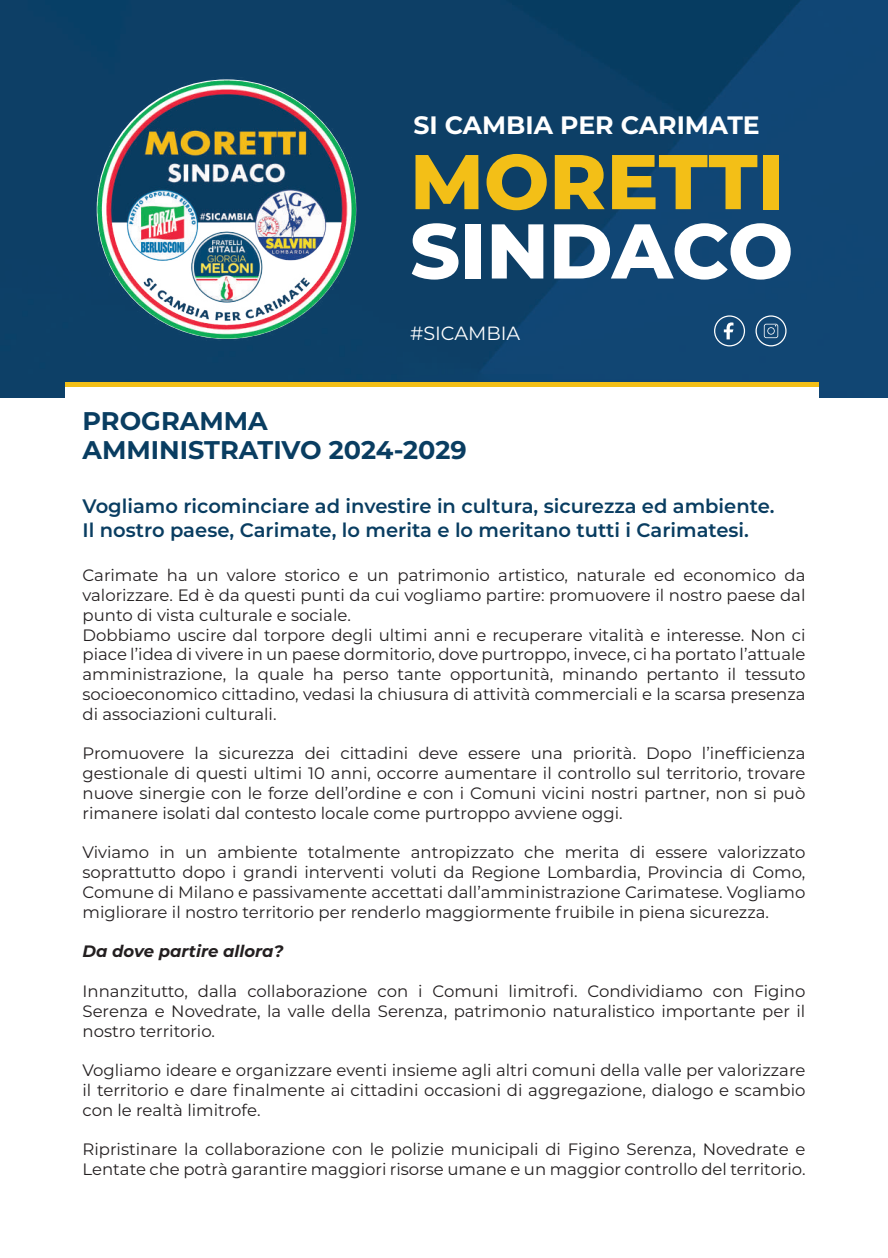
<style>
.page{position:relative;width:888px;height:1258px;background:#fff}
.page>*{position:absolute;margin:0;border:0;box-sizing:border-box;transform-origin:0 0}
.t1{font:800 77.4px "Montserrat";color:#f3bf17}
.t2{font:800 77.4px "Montserrat";letter-spacing:-.005em;color:#fff}
.t3{font:700 25.5px/29px "Montserrat";color:#093d61}
.t4{font:700 25.2px "Montserrat";color:#fff}
.t5{font:600 19.5px/23.4px "Montserrat";color:#093d61}
.t6{font:19.2px "Montserrat";color:#fff}
.t7{font:16.5px/19.8px "Montserrat";color:#231f20;text-align:justify}
.t8{font:italic 700 16.5px "Montserrat";color:#231f20}
</style>
<div class="page">
<img style="left:0;top:0;width:888px;height:397px">
<div style="left:65px;top:382px;width:753px;height:24px;background:#fff"></div>
<img style="left:40px;top:76px;width:373px;height:264px">
<div style="left:65px;top:382px;width:753px;height:5px;background:#f3bf17"></div>
<div style="left:755px;top:315px;width:31px;height:31px;border:1px solid #fff;border-radius:15px"></div>
<svg style="left:764px;top:324px;width:14px;height:14px"></svg>
<div style="left:714px;top:315px;width:31px;height:31px;border:1px solid #fff;border-radius:15px"></div>
<svg style="left:724px;top:322px;width:9px;height:17px"></svg>
<h3 class="t4" style="left:413px;top:107px;width:348px">SI CAMBIA PER CARIMATE</h3>
<h1 class="t1" style="left:410px;top:125px;width:375px">MORETTI</h1>
<h1 class="t2" style="left:410px;top:194px;width:385px">SINDACO</h1>
<p class="t6" style="left:410px;top:320px;width:112px">#SICAMBIA</p>
<h2 class="t3" style="left:83px;top:406px;width:386px">PROGRAMMA<br>AMMINISTRATIVO 2024-2029</h2>
<p class="t5" style="left:83px;top:494px;width:693px">Vogliamo ricominciare ad investire in cultura, sicurezza ed ambiente.<br>Il nostro paese, Carimate, lo merita e lo meritano tutti i Carimatesi.</p>
<p class="t7" style="left:83px;top:565px;width:724px;text-align:left">Carimate ha un valore storico e un patrimonio artistico, naturale ed economico da valorizzare. Ed è da questi punti da cui vogliamo partire: promuovere il nostro paese dal punto di vista culturale e sociale.<br>Dobbiamo uscire dal torpore degli ultimi anni e recuperare vitalità e interesse. Non ci piace l’idea di vivere in un paese dormitorio, dove purtroppo, invece, ci ha portato l’attuale amministrazione, la quale ha perso tante opportunità, minando pertanto il tessuto socioeconomico cittadino, vedasi la chiusura di attività commerciali e la scarsa presenza di associazioni culturali.</p>
<p class="t7" style="left:83px;top:743px;width:724px">Promuovere la sicurezza dei cittadini deve essere una priorità. Dopo l’inefficienza gestionale di questi ultimi 10 anni, occorre aumentare il controllo sul territorio, trovare nuove sinergie con le forze dell’ordine e con i Comuni vicini nostri partner, non si può rimanere isolati dal contesto locale come purtroppo avviene oggi.</p>
<p class="t7" style="left:83px;top:842px;width:724px">Viviamo in un ambiente totalmente antropizzato che merita di essere valorizzato soprattutto dopo i grandi interventi voluti da Regione Lombardia, Provincia di Como, Comune di Milano e passivamente accettati dall’amministrazione Carimatese. Vogliamo migliorare il nostro territorio per renderlo maggiormente fruibile in piena sicurezza.</p>
<p class="t8" style="left:83px;top:940px;width:203px">Da dove partire allora?</p>
<p class="t7" style="left:83px;top:981px;width:724px">Innanzitutto, dalla collaborazione con i Comuni limitrofi. Condividiamo con Figino Serenza e Novedrate, la valle della Serenza, patrimonio naturalistico importante per il nostro territorio.</p>
<p class="t7" style="left:83px;top:1060px;width:724px">Vogliamo ideare e organizzare eventi insieme agli altri comuni della valle per valorizzare il territorio e dare finalmente ai cittadini occasioni di aggregazione, dialogo e scambio con le realtà limitrofe.</p>
<p class="t7" style="left:83px;top:1139px;width:724px">Ripristinare la collaborazione con le polizie municipali di Figino Serenza, Novedrate e<br>Lentate che potrà garantire maggiori risorse umane e un maggior controllo del territorio.</p>
</div>
